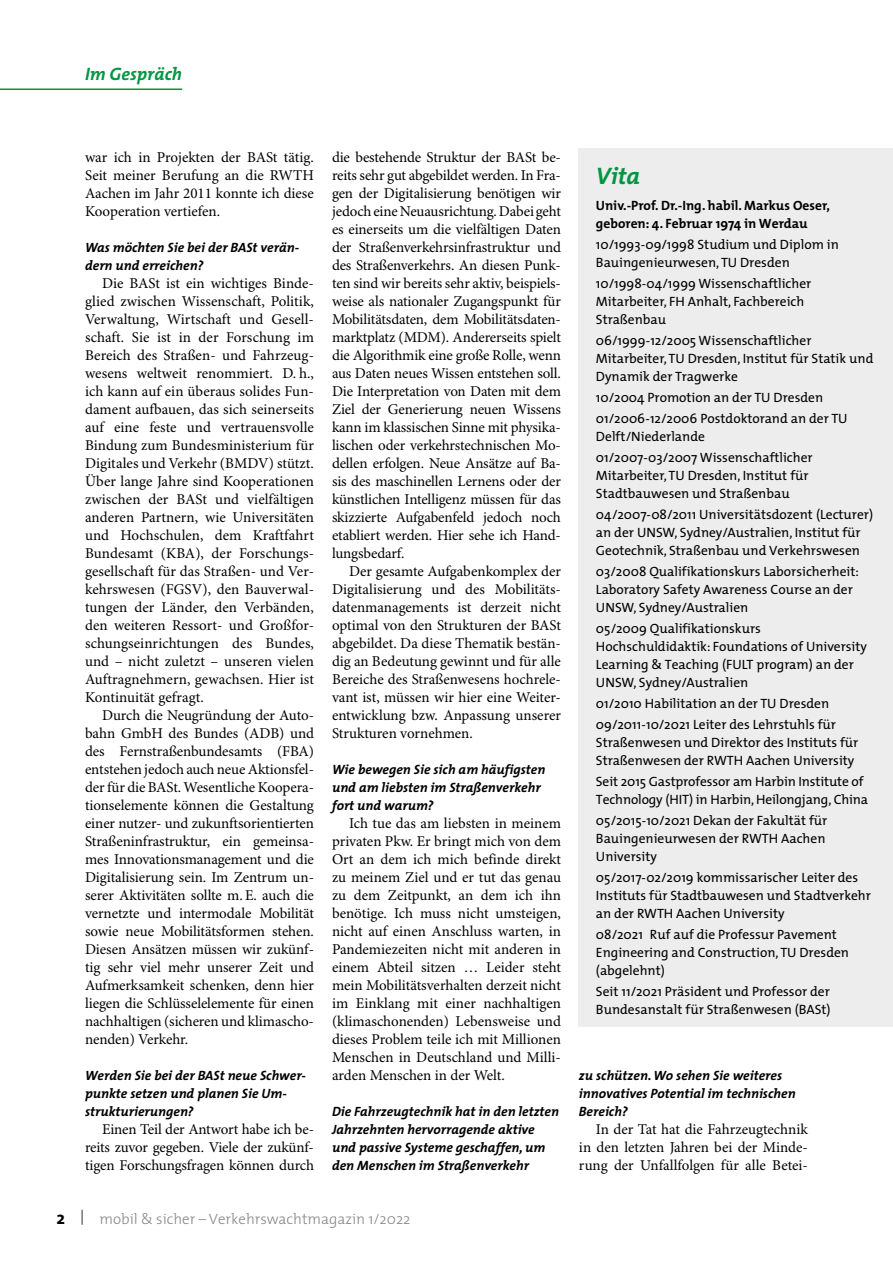
<style>
.page{position:relative;width:893px;height:1263px;background:#fff}
.page>*{position:absolute;margin:0;border:0;box-sizing:border-box;transform-origin:0 0}
.t1{font:italic 700 24px "The Mix";color:#009641}
.t2{font:italic 700 18px "The Mix";color:#009641}
.t3{font:15px/18px "Minion Pro";letter-spacing:-.005em;color:#000;text-align:justify}
.t4{font:300 15px "The Mix";color:#878787}
.t5{font:13.5px/18px "The Mix";color:#000}
.t6{font:italic 700 13.5px/18px "The Mix";color:#000}
.t7{font:700 13.5px/18px "The Mix";color:#000}
.s1{font-weight:700;font-size:18px;color:#000}
</style>
<div class="page">
<hr style="left:0;top:89px;width:182px;height:1px;background:#009641">
<div style="left:579px;top:149px;width:314px;height:878px;background:#ededed"></div>
<p class="t2" style="left:85px;top:59px;width:99px">Im Gespräch</p>
<p class="t3" style="left:85px;top:149px;width:230px">war ich in Projekten der BASt tätig.<br>Seit meiner Berufung an die RWTH Aachen im Jahr 2011 konnte ich diese Kooperation vertiefen.</p>
<p class="t6" style="left:85px;top:238px;width:216px">Was möchten Sie bei der BASt verän&shy;dern und erreichen?</p>
<p class="t3" style="left:85px;top:275px;width:230px;text-indent:17px">Die BASt ist ein wichtiges Binde&shy;glied zwischen Wissenschaft, Politik, Verwaltung, Wirtschaft und Gesell&shy;schaft. Sie ist in der Forschung im Bereich des Straßen- und Fahrzeug&shy;wesens weltweit renommiert. D. h., ich kann auf ein überaus solides Fun&shy;dament aufbauen, das sich seinerseits auf eine feste und vertrauensvolle Bindung zum Bundesministerium für Digitales und Verkehr (BMDV) stützt.<br>Über lange Jahre sind Kooperationen zwischen der BASt und vielfältigen anderen Partnern, wie Universitäten und Hochschulen, dem Kraftfahrt Bundesamt (KBA), der Forschungs&shy;gesellschaft für das Straßen- und Ver&shy;kehrswesen (FGSV), den Bauverwal&shy;tungen der Länder, den Verbänden, den weiteren Ressort- und Großfor&shy;schungseinrichtungen des Bundes, und – nicht zuletzt – unseren vielen Auftragnehmern, gewachsen. Hier ist Kontinuität gefragt.</p>
<p class="t3" style="left:85px;top:707px;width:230px;text-indent:17px">Durch die Neugründung der Auto&shy;bahn GmbH des Bundes (ADB) und des Fernstraßenbundesamts (FBA) entstehen jedoch auch neue Aktionsfel&shy;der für die BASt. Wesentliche Koopera&shy;tionselemente können die Gestaltung einer nutzer- und zukunftsorientierten Straßeninfrastruktur, ein gemeinsa&shy;mes Innovationsmanagement und die Digitalisierung sein. Im Zentrum un&shy;serer Aktivitäten sollte m. E. auch die vernetzte und intermodale Mobilität sowie neue Mobilitätsformen stehen.<br>Diesen Ansätzen müssen wir zukünf&shy;tig sehr viel mehr unserer Zeit und Aufmerksamkeit schenken, denn hier liegen die Schlüsselelemente für einen nachhaltigen (sicheren und klimascho&shy;nenden) Verkehr.</p>
<p class="t6" style="left:85px;top:1066px;width:222px">Werden Sie bei der BASt neue Schwer&shy;punkte setzen und planen Sie Um&shy;strukturierungen?</p>
<p class="t3" style="left:85px;top:1121px;width:230px;text-indent:17px">Einen Teil der Antwort habe ich be&shy;reits zuvor gegeben. Viele der zukünf&shy;tigen Forschungsfragen können durch</p>
<p class="t3" style="left:332px;top:149px;width:230px">die bestehende Struktur der BASt be&shy;reits sehr gut abgebildet werden. In Fra&shy;gen der Digitalisierung benötigen wir jedoch eine Neuausrichtung. Dabei geht es einerseits um die vielfältigen Daten der Straßenverkehrsinfrastruktur und des Straßenverkehrs. An diesen Punk&shy;ten sind wir bereits sehr aktiv, beispiels&shy;weise als nationaler Zugangspunkt für Mobilitätsdaten, dem Mobilitätsdaten&shy;marktplatz (MDM). Andererseits spielt die Algorithmik eine große Rolle, wenn aus Daten neues Wissen entstehen soll.<br>Die Interpretation von Daten mit dem Ziel der Generierung neuen Wissens kann im klassischen Sinne mit physika&shy;lischen oder verkehrstechnischen Mo&shy;dellen erfolgen. Neue Ansätze auf Ba&shy;sis des maschinellen Lernens oder der künstlichen Intelligenz müssen für das skizzierte Aufgabenfeld jedoch noch etabliert werden. Hier sehe ich Hand&shy;lungsbedarf.</p>
<p class="t3" style="left:332px;top:563px;width:230px;text-indent:17px">Der gesamte Aufgabenkomplex der Digitalisierung und des Mobilitäts&shy;datenmanagements ist derzeit nicht optimal von den Strukturen der BASt abgebildet. Da diese Thematik bestän&shy;dig an Bedeutung gewinnt und für alle Bereiche des Straßenwesens hochrele&shy;vant ist, müssen wir hier eine Weiter&shy;entwicklung bzw. Anpassung unserer Strukturen vornehmen.</p>
<p class="t6" style="left:332px;top:760px;width:215px">Wie bewegen Sie sich am häufigsten und am liebsten im Straßenverkehr fort und warum?</p>
<p class="t3" style="left:332px;top:815px;width:230px;text-indent:17px">Ich tue das am liebsten in meinem privaten Pkw. Er bringt mich von dem Ort an dem ich mich befinde direkt zu meinem Ziel und er tut das genau zu dem Zeitpunkt, an dem ich ihn benötige. Ich muss nicht umsteigen, nicht auf einen Anschluss warten, in Pandemiezeiten nicht mit anderen in einem Abteil sitzen … Leider steht mein Mobilitätsverhalten derzeit nicht im Einklang mit einer nachhaltigen (klimaschonenden) Lebensweise und dieses Problem teile ich mit Millionen Menschen in Deutschland und Milli&shy;arden Menschen in der Welt.</p>
<p class="t6" style="left:332px;top:1102px;width:229px">Die Fahrzeugtechnik hat in den letzten Jahrzehnten hervorragende aktive und passive Systeme geschaffen, um den Menschen im Straßenverkehr</p>
<p class="t4" style="left:57px;top:1207px;width:355px"><span class="s1">2</span> <sup>|</sup> mobil &amp; sicher – Verkehrswachtmagazin 1/2022</p>
<h1 class="t1" style="left:596px;top:156px;width:46px">Vita</h1>
<p class="t7" style="left:596px;top:196px;width:235px">Univ.-Prof. Dr.-Ing. habil. Markus Oeser, geboren: 4. Februar 1974 in Werdau</p>
<p class="t5" style="left:596px;top:235px;width:244px">10/1993-09/1998 Studium und Diplom in<br>Bauingenieurwesen, TU Dresden</p>
<p class="t5" style="left:596px;top:274px;width:217px">10/1998-04/1999 Wissenschaftlicher<br>Mitarbeiter, FH Anhalt, Fachbereich<br>Straßenbau</p>
<p class="t5" style="left:596px;top:331px;width:279px">06/1999-12/2005 Wissenschaftlicher<br>Mitarbeiter, TU Dresden, Institut für Statik und<br>Dynamik der Tragwerke</p>
<p class="t5" style="left:596px;top:387px;width:253px;line-height:21px">10/2004 Promotion an der TU Dresden<br>01/2006-12/2006 Postdoktorand an der TU</p>
<p class="t5" style="left:596px;top:426px;width:218px;line-height:21px">Delft/Niederlande<br>01/2007-03/2007 Wissenschaftlicher</p>
<p class="t5" style="left:596px;top:466px;width:214px">Mitarbeiter, TU Dresden, Institut für<br>Stadtbauwesen und Straßenbau</p>
<p class="t5" style="left:596px;top:505px;width:279px">04/2007-08/2011 Universitätsdozent (Lecturer) an der UNSW, Sydney/Australien, Institut für<br>Geotechnik, Straßenbau und Verkehrswesen</p>
<p class="t5" style="left:596px;top:562px;width:264px">03/2008 Qualifikationskurs Laborsicherheit:<br>Laboratory Safety Awareness Course an der<br>UNSW, Sydney/Australien</p>
<p class="t5" style="left:596px;top:619px;width:272px">05/2009 Qualifikationskurs Hochschuldidaktik: Foundations of University Learning &amp; Teaching (FULT program) an der UNSW, Sydney/Australien</p>
<p class="t5" style="left:596px;top:693px;width:241px;line-height:21px">01/2010 Habilitation an der TU Dresden<br>09/2011-10/2021 Leiter des Lehrstuhls für</p>
<p class="t5" style="left:596px;top:733px;width:264px">Straßenwesen und Direktor des Instituts für<br>Straßenwesen der RWTH Aachen University</p>
<p class="t5" style="left:596px;top:772px;width:274px">Seit 2015 Gastprofessor am Harbin Institute of<br>Technology (HIT) in Harbin, Heilongjang, China</p>
<p class="t5" style="left:596px;top:811px;width:233px">05/2015-10/2021 Dekan der Fakultät für<br>Bauingenieurwesen der RWTH Aachen<br>University</p>
<p class="t5" style="left:596px;top:868px;width:276px">05/2017-02/2019 kommissarischer Leiter des<br>Instituts für Stadtbauwesen und Stadtverkehr an der RWTH Aachen University</p>
<p class="t5" style="left:596px;top:925px;width:255px">08/2021 Ruf auf die Professur Pavement<br>Engineering and Construction, TU Dresden (abgelehnt)</p>
<p class="t5" style="left:596px;top:982px;width:236px">Seit 11/2021 Präsident und Professor der<br>Bundesanstalt für Straßenwesen (BASt)</p>
<p class="t6" style="left:579px;top:1066px;width:218px">zu schützen. Wo sehen Sie weiteres innovatives Potential im technischen<br>Bereich?</p>
<p class="t3" style="left:579px;top:1121px;width:230px;text-indent:17px">In der Tat hat die Fahrzeugtechnik in den letzten Jahren bei der Minde&shy;rung der Unfallfolgen für alle Betei-</p>
</div>
